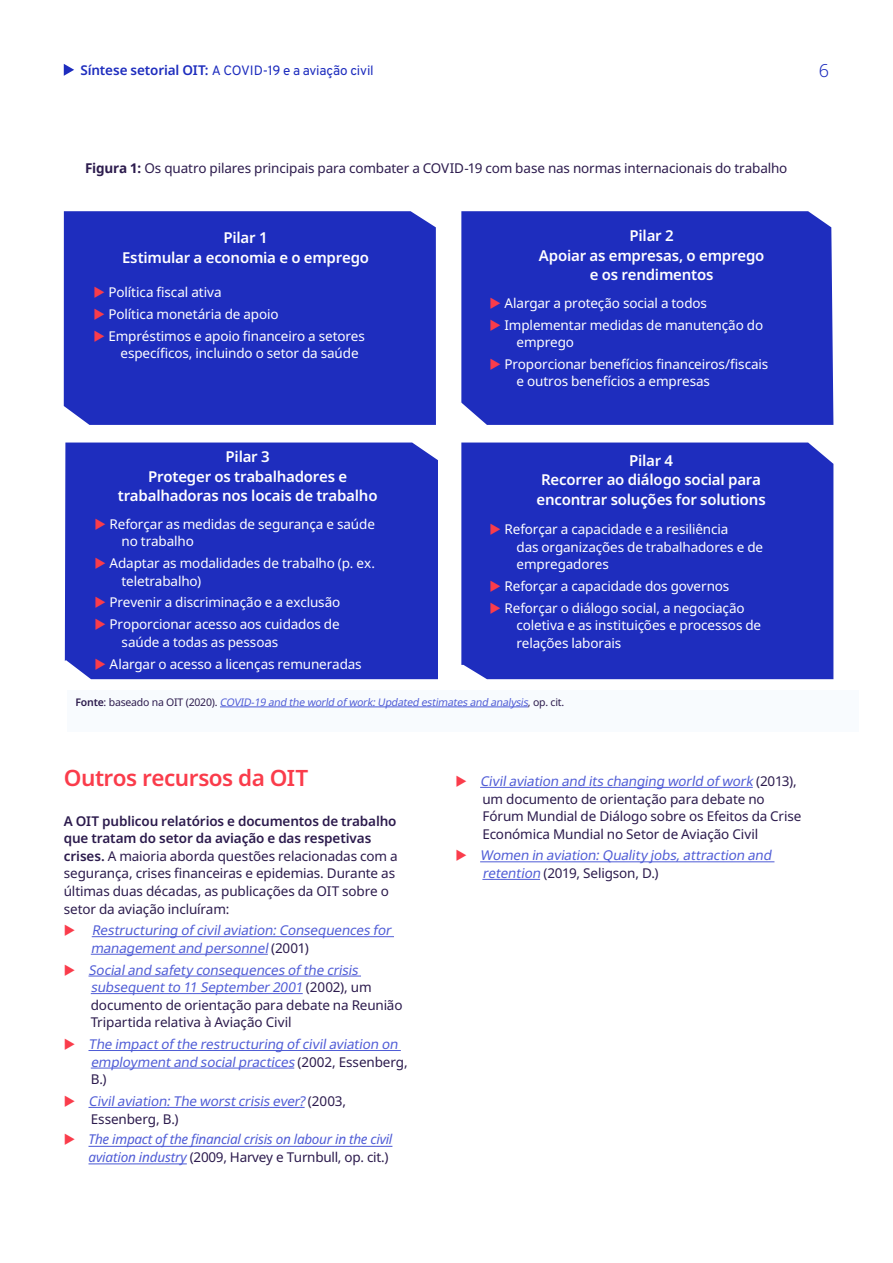
<style>
.page{position:relative;width:893px;height:1263px;background:#fff}
.page>*{position:absolute;margin:0;border:0;box-sizing:border-box;transform-origin:0 0}
.Briefing_A4_-_Bullet{font:600 22.5px "Noto Sans";letter-spacing:-.02em;color:#fa3c4b}
.t1{font:300 18px "Noto Sans";color:#1e2dbe}
.Briefing_A4_-_Crossh{font:600 15px/19.5px "Noto Sans";letter-spacing:-.015em;color:#fff;text-align:center}
.t2{font:13.5px/17.5px "Noto Sans";letter-spacing:-.01em;color:#fff}
.Briefing_A4_-_Bullet-2{font:13.5px/17.5px "Noto Sans";letter-spacing:-.01em;color:#2c1b4d}
.t3{font:italic 13.5px/17.5px "Noto Sans";color:#4f5cd6}
.Briefing_A4_-_Body{font:13.5px "Noto Sans";letter-spacing:-.01em;color:#2c1b4d}
.t4{font:italic 13.5px/17.5px "Noto Sans";letter-spacing:-.02em;color:#4f5cd6}
.Briefing_A4_-_Subhea{font:13.5px "Overpass";letter-spacing:-.01em;color:#1e2dbe}
.Briefing_A4-_footnot{font:italic 10.5px "Noto Sans";color:#4f5cd6}
.s1{font-family:"Noto Sans";font-weight:600}
.s2{font-weight:700}
.s3{font-weight:600;font-style:normal;color:#2c1b4d}
.s4{font-style:normal;color:#2c1b4d}
.s5{font-weight:600}
.s6{font-style:italic;color:#4f5cd6}
</style>
<div class="page">
<hr style="left:92px;top:936px;width:302px;height:1px;background:#4f5cd6">
<hr style="left:91px;top:954px;width:177px;height:1px;background:#4f5cd6">
<hr style="left:88px;top:976px;width:273px;height:1px;background:#4f5cd6">
<hr style="left:91px;top:993px;width:212px;height:1px;background:#4f5cd6">
<hr style="left:88px;top:1050px;width:313px;height:1px;background:#4f5cd6">
<hr style="left:91px;top:1068px;width:203px;height:1px;background:#4f5cd6">
<hr style="left:88px;top:1107px;width:217px;height:1px;background:#4f5cd6">
<hr style="left:480px;top:787px;width:273px;height:1px;background:#4f5cd6">
<hr style="left:480px;top:861px;width:294px;height:1px;background:#4f5cd6">
<hr style="left:482px;top:879px;width:58px;height:1px;background:#4f5cd6">
<svg style="left:64px;top:64px;width:10px;height:12px"></svg>
<div style="left:64px;top:211px;width:372px;height:214px;background:#1e2dbe"></div>
<div style="left:461px;top:211px;width:372px;height:214px;background:#1e2dbe"></div>
<div style="left:65px;top:442px;width:373px;height:237px;background:#1e2dbe"></div>
<div style="left:461px;top:442px;width:372px;height:237px;background:#1e2dbe"></div>
<div style="left:67px;top:690px;width:791px;height:41px;background:#f8fbfe"></div>
<hr style="left:220px;top:707px;width:308px;height:1px;background:#4f5cd6">
<hr style="left:88px;top:1146px;width:304px;height:1px;background:#4f5cd6">
<hr style="left:88px;top:1163px;width:99px;height:1px;background:#4f5cd6">
<svg style="left:95px;top:286px;width:9px;height:12px"></svg>
<svg style="left:95px;top:308px;width:9px;height:12px"></svg>
<svg style="left:95px;top:330px;width:9px;height:11px"></svg>
<svg style="left:491px;top:297px;width:9px;height:11px"></svg>
<svg style="left:491px;top:319px;width:9px;height:11px"></svg>
<svg style="left:491px;top:358px;width:9px;height:12px"></svg>
<svg style="left:96px;top:518px;width:10px;height:11px"></svg>
<svg style="left:96px;top:557px;width:10px;height:12px"></svg>
<svg style="left:96px;top:597px;width:10px;height:11px"></svg>
<svg style="left:96px;top:618px;width:10px;height:12px"></svg>
<svg style="left:96px;top:658px;width:10px;height:11px"></svg>
<svg style="left:491px;top:523px;width:9px;height:12px"></svg>
<svg style="left:491px;top:580px;width:9px;height:12px"></svg>
<svg style="left:491px;top:602px;width:9px;height:11px"></svg>
<p class="Briefing_A4_-_Subhea" style="left:80px;top:60px;width:295px"><span class="s1">Síntese setorial OIT:</span> A COVID-19 e a aviação civil</p>
<h2 class="t1" style="left:819px;top:57px;width:12px">6</h2>
<p class="Briefing_A4_-_Body" style="left:85px;top:159px;width:704px"><span class="s2">Figura 1:</span> Os quatro pilares principais para combater a COVID-19 com base nas normas internacionais do trabalho</p>
<p class="Briefing_A4_-_Crossh" style="left:122px;top:228px;width:249px">Pilar 1<br>Estimular a economia e o emprego</p>
<p class="Briefing_A4_-_Crossh" style="left:539px;top:226px;width:227px">Pilar 2<br>Apoiar as empresas, o emprego e os rendimentos</p>
<p class="t2" style="left:109px;top:284px;width:114px">Política fiscal ativa</p>
<p class="t2" style="left:109px;top:305px;width:172px">Política monetária de apoio</p>
<p class="t2" style="left:109px;top:327px;width:258px;text-align:center">Empréstimos e apoio financeiro a setores específicos, incluindo o setor da saúde</p>
<p class="t2" style="left:505px;top:294px;width:204px">Alargar a proteção social a todos</p>
<p class="t2" style="left:517px;top:316px;width:248px;text-indent:-12px">Implementar medidas de manutenção do emprego</p>
<p class="t2" style="left:517px;top:355px;width:253px;text-indent:-12px">Proporcionar benefícios financeiros/fiscais e outros benefícios a empresas</p>
<p class="Briefing_A4_-_Crossh" style="left:118px;top:447px;width:261px">Pilar 3<br>Proteger os trabalhadores e trabalhadoras nos locais de trabalho</p>
<p class="Briefing_A4_-_Crossh" style="left:536px;top:451px;width:231px">Pilar 4<br>Recorrer ao diálogo social para encontrar soluções for solutions</p>
<p class="t2" style="left:122px;top:515px;width:255px;text-indent:-12px">Reforçar as medidas de segurança e saúde no trabalho</p>
<p class="t2" style="left:122px;top:555px;width:255px;text-indent:-12px">Adaptar as modalidades de trabalho (p. ex. teletrabalho)</p>
<p class="t2" style="left:110px;top:594px;width:232px">Prevenir a discriminação e a exclusão</p>
<p class="t2" style="left:122px;top:616px;width:220px;text-indent:-12px">Proporcionar acesso aos cuidados de saúde a todas as pessoas</p>
<p class="t2" style="left:110px;top:655px;width:254px">Alargar o acesso a licenças remuneradas</p>
<p class="t2" style="left:517px;top:521px;width:248px;text-indent:-12px">Reforçar a capacidade e a resiliência<br>das organizações de trabalhadores e de empregadores</p>
<p class="t2" style="left:505px;top:577px;width:226px">Reforçar a capacidade dos governos</p>
<p class="t2" style="left:517px;top:599px;width:246px;text-indent:-12px">Reforçar o diálogo social, a negociação coletiva e as instituições e processos de relações laborais</p>
<p class="Briefing_A4-_footnot" style="left:75px;top:695px;width:490px"><span class="s3">F o n te</span> <span class="s4">: b a s e a d o n a O IT (2 0 2 0 ) .</span> COVID-19 and the world of work:Updated estimatesand analysis<span class="s4">, o p . c i t .</span></p>
<p class="Briefing_A4_-_Bullet" style="left:64px;top:762px;width:246px">Outros recursos da OIT</p>
<p class="Briefing_A4_-_Bullet-2" style="left:64px;top:812px;width:335px"><span class="s5">A OIT publicou relatórios e documentos de trabalho que tratam do setor da aviação e das respetivas crises.</span> A maioria aborda questões relacionadas com a segurança, crises financeiras e epidemias. Durante as últimas duas décadas, as publicações da OIT sobre o setor da aviação incluíram:</p>
<p class="t3" style="left:91px;top:922px;width:305px">Restructuring of civilaviation:Consequencesfor managementand personnel<span class="s4">( 2 0 0 1 )</span></p>
<p class="Briefing_A4_-_Bullet-2" style="left:88px;top:961px;width:316px"><span class="s6">Socialand safety consequencesof the crisis subsequentto 11 September2001</span> ( 2 0 0 2) , u m documento de orientação para debate na Reunião Tripartida relativa à Aviação Civil</p>
<p class="t3" style="left:88px;top:1036px;width:321px">The impactof the restructuring of civilaviation on employmentand socialpractices<span class="s4">( 2 0 0 2 , E s s e n b e rg ,<br>B.)</span></p>
<p class="t3" style="left:88px;top:1093px;width:259px">Civilaviation:The worstcrisisever?<span class="s4">( 2 0 0 3 ,<br>Essenberg, B.)</span></p>
<p class="t4" style="left:88px;top:1130px;width:305px">The impact of the financial crisis on labour in the civil aviation industry <span class="s4">(2009, Harvey e Turnbull, op. cit.)</span></p>
<p class="Briefing_A4_-_Bullet-2" style="left:480px;top:773px;width:323px"><span class="s6">Civilaviation and itschanging world of work</span> ( 2 0 1 3 ) , um documento de orientação para debate no Fórum Mundial de Diálogo sobre os Efeitos da Crise Económica Mundial no Setor de Aviação Civil</p>
<p class="t3" style="left:480px;top:847px;width:296px">Women in aviation:Quality jobs,attraction and retention <span class="s4">(2019, Seligson, D.)</span></p>
</div>
